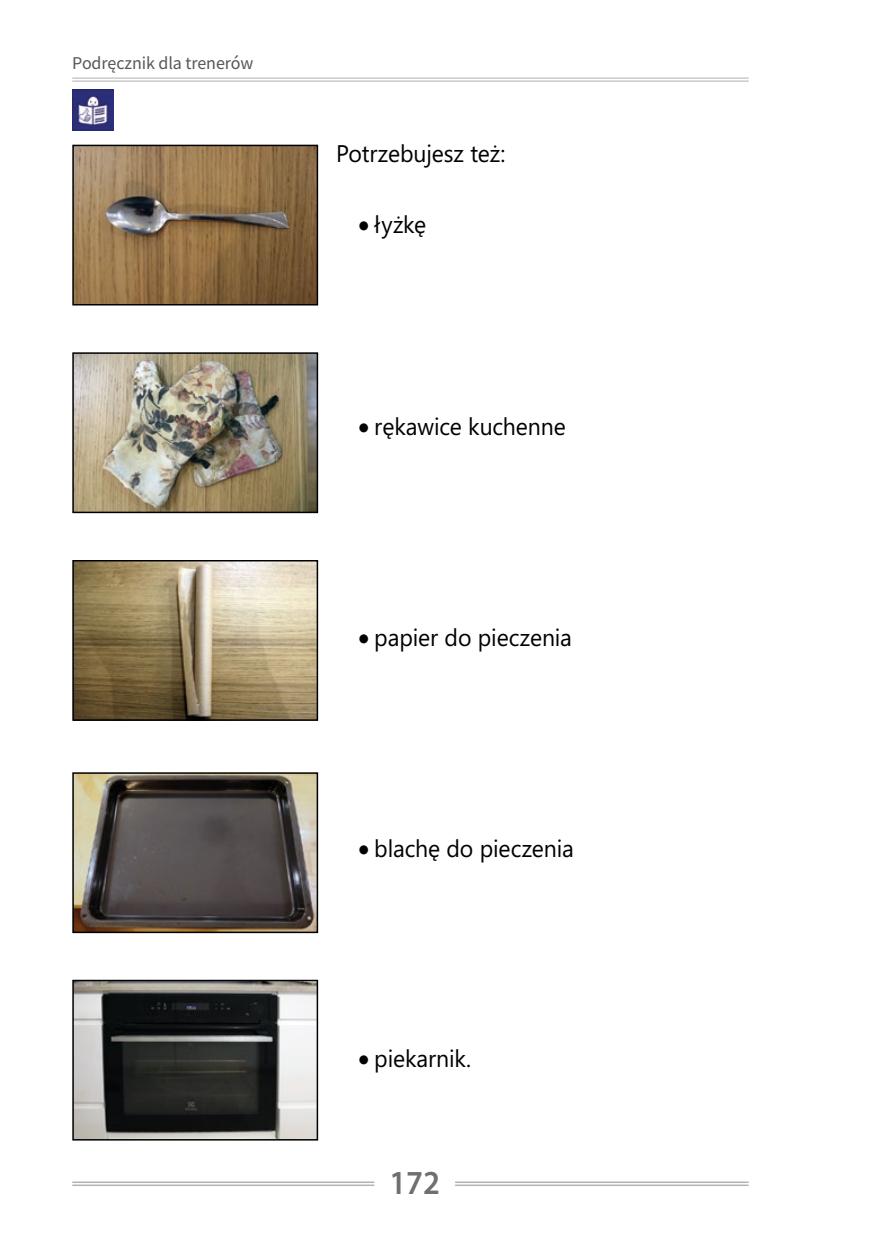
<style>
.page{position:relative;width:872px;height:1234px;background:#fff}
.page>*{position:absolute;margin:0;border:0;box-sizing:border-box;transform-origin:0 0}
.t1{font:33.75px "Myriad Variable Concept";color:#706f6f;scale:.93 1}
.t2{font:24px "Microsoft Phags Pa";letter-spacing:-.005em;color:#000;scale:.96 1}
.t3{font:18px "Source Sans Variable";letter-spacing:-.005em;color:#575756}
.s1{font-family:"Lato"}
</style>
<div class="page">
<hr style="left:72px;top:77px;width:676px;height:2px;background:#cacaca">
<hr style="left:72px;top:80px;width:676px;height:2px;background:#cacaca">
<hr style="left:72px;top:1181px;width:302px;height:1px;background:#b3b2b2">
<hr style="left:72px;top:1184px;width:302px;height:1px;background:#b3b2b2">
<hr style="left:455px;top:1181px;width:293px;height:1px;background:#b3b2b2">
<hr style="left:455px;top:1184px;width:293px;height:1px;background:#b3b2b2">
<img style="left:75px;top:148px;width:240px;height:154px">
<div style="left:72px;top:145px;width:246px;height:160px;border:2px solid #000"></div>
<img style="left:75px;top:982px;width:240px;height:155px">
<div style="left:72px;top:979px;width:246px;height:161px;border:2px solid #000"></div>
<img style="left:75px;top:355px;width:240px;height:155px">
<div style="left:72px;top:352px;width:246px;height:161px;border:2px solid #000"></div>
<img style="left:75px;top:563px;width:240px;height:154px">
<div style="left:72px;top:560px;width:246px;height:160px;border:2px solid #000"></div>
<img style="left:75px;top:775px;width:240px;height:154px">
<div style="left:72px;top:772px;width:246px;height:160px;border:2px solid #000"></div>
<img style="left:72px;top:89px;width:42px;height:42px">
<p class="t3" style="left:72px;top:52px;width:183px">Podręcznik dla trenerów</p>
<p class="t2" style="left:336px;top:137px;width:178px">Potrzebujesz też:</p>
<p class="t2" style="left:357px;top:208px;width:73px"><span class="s1">•</span> łyżkę</p>
<p class="t2" style="left:357px;top:409px;width:219px"><span class="s1">•</span> rękawice kuchenne</p>
<p class="t2" style="left:357px;top:621px;width:225px"><span class="s1">•</span> papier do pieczenia</p>
<p class="t2" style="left:357px;top:831px;width:227px"><span class="s1">•</span> blachę do pieczenia</p>
<p class="t2" style="left:357px;top:1041px;width:120px"><span class="s1">•</span> piekarnik.</p>
<h1 class="t1" style="left:389px;top:1162px;width:56px">172</h1>
</div>
